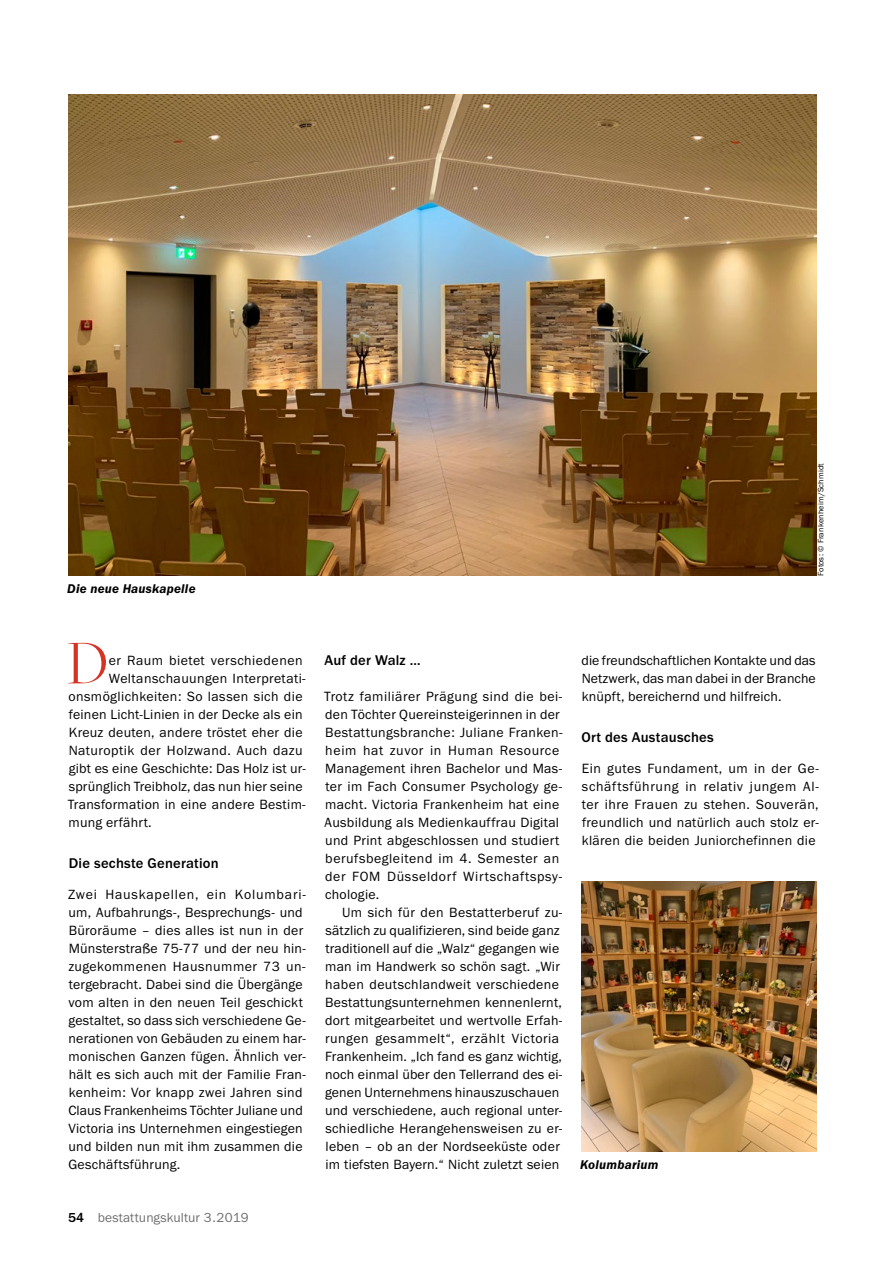
<style>
.page{position:relative;width:893px;height:1263px;background:#fff}
.page>*{position:absolute;margin:0;border:0;box-sizing:border-box;transform-origin:0 0}
.t1{font:300 64.65px "Freight Big Pro";color:#d73224}
.t2{font:500 14.7px "Franklin Gothic URW";letter-spacing:.015em;color:#000}
.t3{font:13.8px/18px "Franklin Gothic URW Boo";letter-spacing:.02em;color:#000}
.t4{font:13.5px "Franklin Gothic URW Boo";letter-spacing:.01em;color:#6f6f6e}
.t5{font:13.2px "Franklin Gothic URW Dem Ita";letter-spacing:.015em;color:#000}
.t6{font:8.25px "Franklin Gothic URW Boo";letter-spacing:.015em;color:#000}
.s1{font-family:"Franklin Gothic URW";font-weight:500;color:#000}
</style>
<div class="page">
<img style="left:68px;top:95px;width:748px;height:480px">
<img style="left:581px;top:881px;width:235px;height:270px">
<p class="t5" style="left:67px;top:580px;width:130px">Die neue Hauskapelle</p>
<p class="t6" style="left:816px;top:576px;width:114px;rotate:-90deg">Fotos: © Frankenheim/Schmidt</p>
<h1 class="t1" style="left:66px;top:621px;width:43px">D</h1>
<p class="t3" style="left:109px;top:651px;width:195px">er Raum bietet verschiedenen</p>
<p class="t3" style="left:109px;top:669px;width:198px">Weltanschauungen Interpretati-</p>
<p class="t3" style="left:68px;top:687px;width:236px">onsmöglichkeiten: So lassen sich die</p>
<p class="t3" style="left:69px;top:705px;width:235px">feinen Licht-Linien in der Decke als ein</p>
<p class="t3" style="left:69px;top:723px;width:235px">Kreuz deuten, andere tröstet eher die</p>
<p class="t3" style="left:69px;top:741px;width:235px">Naturoptik der Holzwand. Auch dazu</p>
<p class="t3" style="left:69px;top:759px;width:239px">gibt es eine Geschichte: Das Holz ist ur-</p>
<p class="t3" style="left:69px;top:777px;width:235px">sprünglich Treibholz, das nun hier seine</p>
<p class="t3" style="left:68px;top:795px;width:239px">Transformation in eine andere Bestim-</p>
<p class="t3" style="left:69px;top:813px;width:85px">mung erfährt.</p>
<p class="t2" style="left:69px;top:854px;width:152px">Die sechste Generation</p>
<p class="t3" style="left:68px;top:885px;width:239px">Zwei Hauskapellen, ein Kolumbari&shy;um, Aufbahrungs-, Besprechungs- und Büroräume – dies alles ist nun in der Münsterstraße 75-77 und der neu hin&shy;zugekommenen Hausnummer 73 un&shy;tergebracht. Dabei sind die Übergänge vom alten in den neuen Teil geschickt gestaltet, so dass sich verschiedene Ge&shy;nerationen von Gebäuden zu einem har&shy;monischen Ganzen fügen. Ähnlich ver&shy;hält es sich auch mit der Familie Fran&shy;kenheim: Vor knapp zwei Jahren sind Claus Frankenheims Töchter Juliane und Victoria ins Unternehmen eingestiegen und bilden nun mit ihm zusammen die Geschäftsführung.</p>
<p class="t4" style="left:68px;top:1209px;width:182px"><span class="s1">54</span> bestattungskultur 3.2019</p>
<p class="t2" style="left:324px;top:651px;width:98px">Auf der Walz …</p>
<p class="t3" style="left:324px;top:687px;width:240px">Trotz familiärer Prägung sind die bei&shy;den Töchter Quereinsteigerinnen in der Bestattungsbranche: Juliane Franken&shy;heim hat zuvor in Human Resource Management ihren Bachelor und Mas&shy;ter im Fach Consumer Psychology ge&shy;macht. Victoria Frankenheim hat eine Ausbildung als Medienkauffrau Digital und Print abgeschlossen und studiert berufsbegleitend im 4. Semester an der FOM Düsseldorf Wirtschaftspsy&shy;chologie.</p>
<p class="t3" style="left:325px;top:903px;width:239px;text-indent:17px">Um sich für den Bestatterberuf zu&shy;sätzlich zu qualifizieren, sind beide ganz traditionell auf die „Walz“ gegangen wie man im Handwerk so schön sagt. „Wir haben deutschlandweit verschiedene Bestattungsunternehmen kennenlernt, dort mitgearbeitet und wertvolle Erfah&shy;rungen gesammelt“, erzählt Victoria Frankenheim. „Ich fand es ganz wichtig, noch einmal über den Tellerrand des ei&shy;genen Unternehmens hinauszuschauen und verschiedene, auch regional unter&shy;schiedliche Herangehensweisen zu er&shy;leben – ob an der Nordseeküste oder im tiefsten Bayern.“ Nicht zuletzt seien</p>
<p class="t3" style="left:582px;top:651px;width:236px;text-align:justify">die freundschaftlichen Kontakte und das Netzwerk, das man dabei in der Branche knüpft, bereichernd und hilfreich.</p>
<p class="t2" style="left:581px;top:728px;width:134px">Ort des Austausches</p>
<p class="t3" style="left:582px;top:759px;width:239px;text-align:justify">Ein gutes Fundament, um in der Ge&shy;schäftsführung in relativ jungem Al&shy;ter ihre Frauen zu stehen. Souverän, freundlich und natürlich auch stolz er&shy;klären die beiden Juniorchefinnen die</p>
<p class="t5" style="left:580px;top:1156px;width:80px">Kolumbarium</p>
</div>
